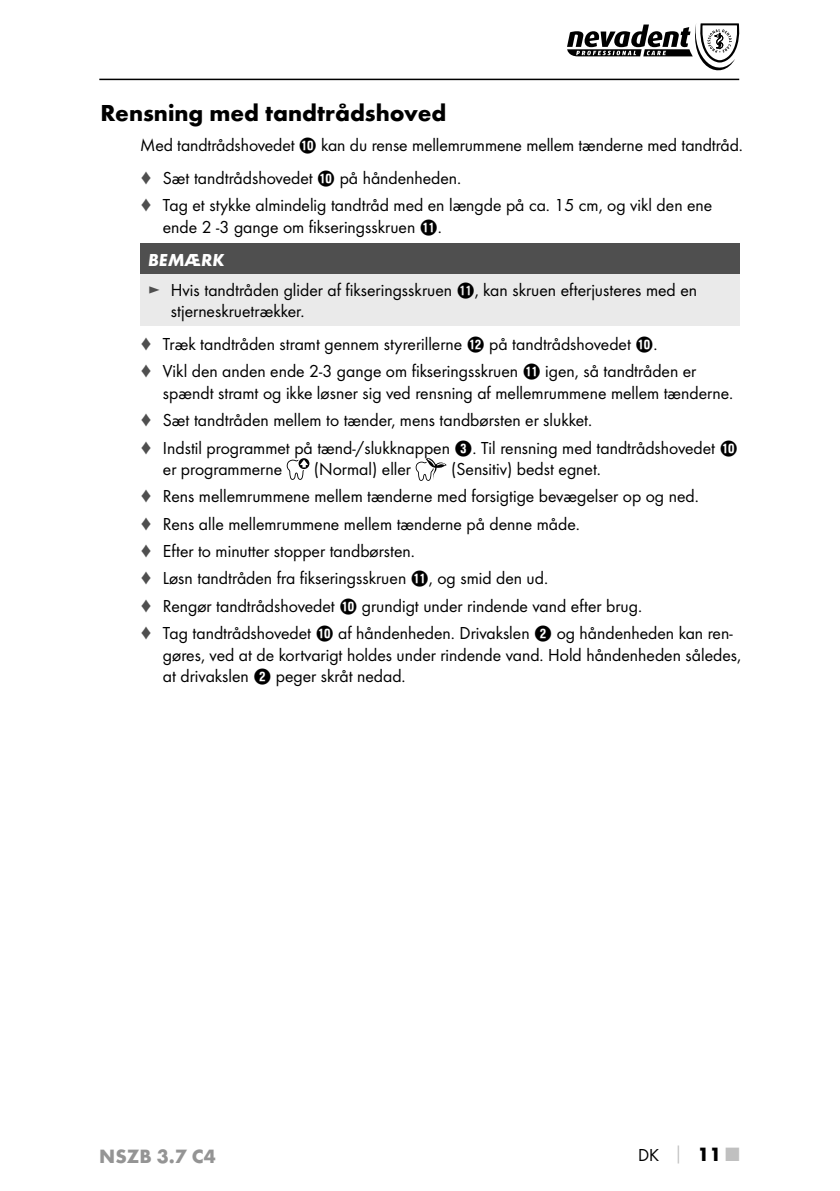
<style>
.page{position:relative;width:840px;height:1191px;background:#fff}
.page>*{position:absolute;margin:0;border:0;box-sizing:border-box;transform-origin:0 0}
.t1{font:700 24px "Futura";color:#000}
.t2{font:700 20px "Futura";color:#949494}
.t3{font:18px/27.2px "Futura Boo";color:#000}
.t4{font:italic 700 18px "Futura";color:#fff}
.s1{font-family:"Hako PI Nummern"}
.s2{color:#4f4f4f}
.s3{color:#c0c0c0}
.s4{font-family:"Futura";font-weight:700;font-size:20px}
.s5{font-family:"Futura";font-weight:700;font-size:20px;color:#c0c0c0}
</style>
<div class="page">
<hr style="left:99px;top:79px;width:639px;height:1px;background:#000">
<svg style="left:567px;top:23px;width:171px;height:47px"></svg>
<div style="left:140px;top:244px;width:598px;height:30px;background:#4f4f4f"></div>
<div style="left:140px;top:274px;width:598px;height:51px;background:#eaeaea"></div>
<svg style="left:286px;top:458px;width:23px;height:22px"></svg>
<svg style="left:415px;top:458px;width:31px;height:23px"></svg>
<h1 class="t1" style="left:100px;top:104px;width:347px">Rensning med tandtrådshoved</h1>
<p class="t3" style="left:140px;top:130px;width:604px;line-height:33px">Med tandtrådshovedet <span class="s1">0</span> kan du rense mellemrummene mellem tænderne med tandtråd. <span class="s2">♦</span> Sæt tandtrådshovedet <span class="s1">0</span> på håndenheden.</p>
<p class="t3" style="left:163px;top:195px;width:550px;line-height:21.6px;text-indent:-23px"><span class="s2">♦</span> Tag et stykke almindelig tandtråd med en længde på ca. 15 cm, og vikl den ene ende 2 -3 gange om fikseringsskruen <span class="s1">q</span>.</p>
<p class="t4" style="left:148px;top:254px;width:78px">BEMÆRK</p>
<p class="t3" style="left:171px;top:280px;width:527px;line-height:21.6px;text-indent:-23px"><span class="s2">►</span> Hvis tandtråden glider af fikseringsskruen <span class="s1">q</span>, kan skruen efterjusteres med en stjerneskruetrækker.</p>
<p class="t3" style="left:140px;top:331px;width:557px"><span class="s2">♦</span> Træk tandtråden stramt gennem styrerillerne <span class="s1">w</span> på tandtrådshovedet <span class="s1">0</span>.<br><span class="s2">♦</span> Vikl den anden ende 2-3 gange om fikseringsskruen <span class="s1">q</span> igen, så tandtråden er</p>
<p class="t3" style="left:140px;top:380px;width:598px;text-indent:23px">spændt stramt og ikke løsner sig ved rensning af mellemrummene mellem tænderne. <span class="s2">♦</span> Sæt tandtråden mellem to tænder, mens tandbørsten er slukket.<br><span class="s2">♦</span> Indstil programmet på tænd-/slukknappen <span class="s1">3</span>. Til rensning med tandtrådshovedet <span class="s1">0</span></p>
<p class="t3" style="left:163px;top:456px;width:121px">er programmerne</p>
<p class="t3" style="left:314px;top:456px;width:99px">(Normal) eller</p>
<p class="t3" style="left:140px;top:456px;width:593px;text-indent:311px">(Sensitiv) bedst egnet.<br><span class="s2">♦</span> Rens mellemrummene mellem tænderne med forsigtige bevægelser op og ned.<br><span class="s2">♦</span> Rens alle mellemrummene mellem tænderne på denne måde.<br><span class="s2">♦</span> Efter to minutter stopper tandbørsten.<br><span class="s2">♦</span> Løsn tandtråden fra fikseringsskruen <span class="s1">q</span>, og smid den ud.<br><span class="s2">♦</span> Rengør tandtrådshovedet <span class="s1">0</span> grundigt under rindende vand efter brug.<br><span class="s2">♦</span> Tag tandtrådshovedet <span class="s1">0</span> af håndenheden. Drivakslen <span class="s1">2</span> og håndenheden kan ren-</p>
<p class="t3" style="left:163px;top:644px;width:579px;line-height:21.6px">gøres, ved at de kortvarigt holdes under rindende vand. Hold håndenheden således, at drivakslen <span class="s1">2</span> peger skråt nedad.</p>
<p class="t2" style="left:99px;top:1148px;width:118px">NSZB 3.7 C4</p>
<p class="t3" style="left:637px;top:1142px;width:102px">DK <span class="s3">│</span> <span class="s4">11</span><span class="s5">■</span></p>
</div>
